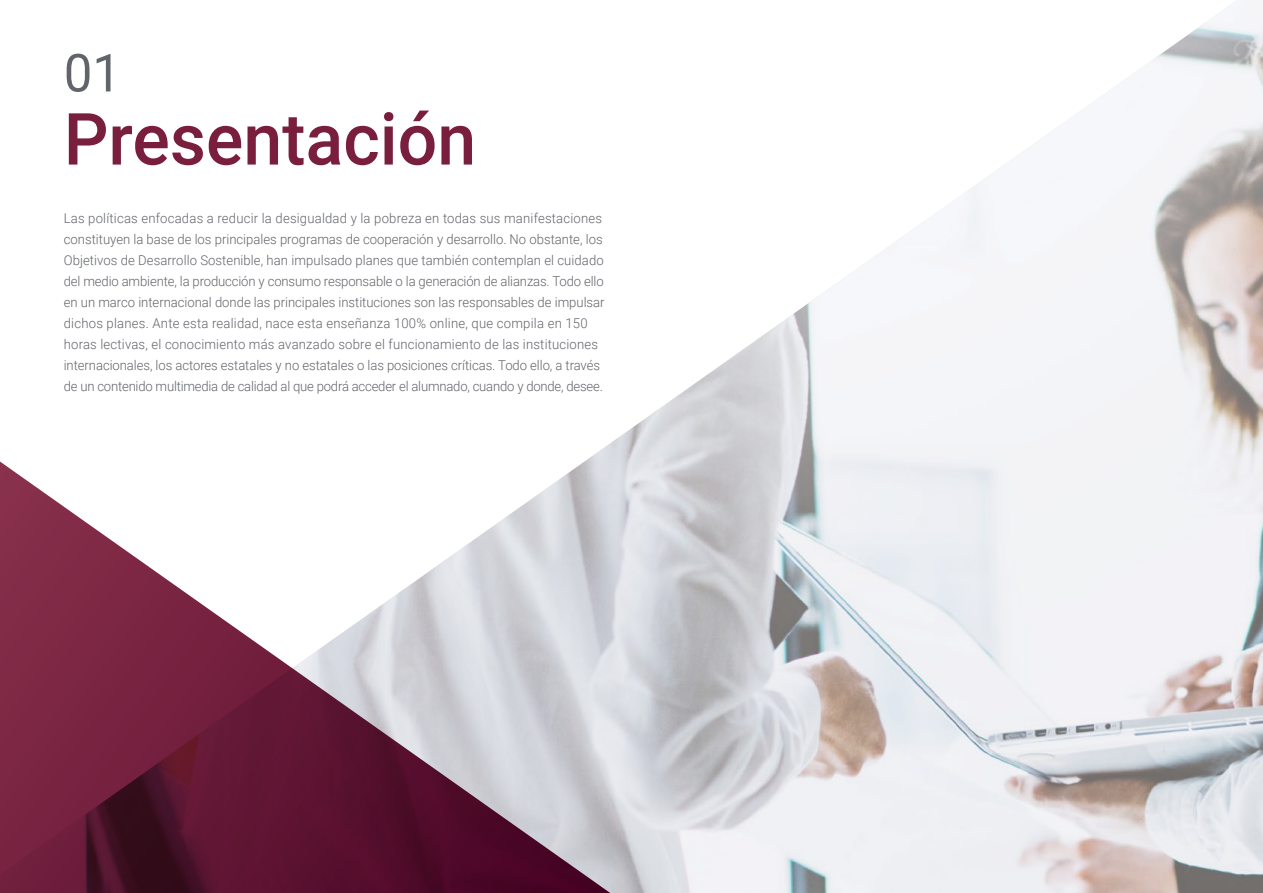
<style>
.page{position:relative;width:1263px;height:893px;background:#fff}
.page>*{position:absolute;margin:0;border:0;box-sizing:border-box;transform-origin:0 0}
.t1{font:500 72px "Roboto";color:#791e3c}
.t2{font:52.5px "Roboto";color:#61646a}
.t3{font:300 13.5px/21px "Roboto";color:#61646a}
</style>
<div class="page">
<img style="left:607px;top:0;width:656px;height:893px">
<svg style="left:0;top:446px;width:640px;height:447px"></svg>
<h2 class="t2" style="left:64px;top:36px;width:59px">01</h2>
<h1 class="t1" style="left:64px;top:89px;width:414px">Presentación</h1>
<p class="t3" style="left:64px;top:207px;width:542px">Las políticas enfocadas a reducir la desigualdad y la pobreza en todas sus manifestaciones constituyen la base de los principales programas de cooperación y desarrollo. No obstante, los Objetivos de Desarrollo Sostenible, han impulsado planes que también contemplan el cuidado del medio ambiente, la producción y consumo responsable o la generación de alianzas. Todo ello en un marco internacional donde las principales instituciones son las responsables de impulsar dichos planes. Ante esta realidad, nace esta enseñanza 100% online, que compila en 150 horas lectivas, el conocimiento más avanzado sobre el funcionamiento de las instituciones internacionales, los actores estatales y no estatales o las posiciones críticas. Todo ello, a través de un contenido multimedia de calidad al que podrá acceder el alumnado, cuando y donde, desee.</p>
</div>
